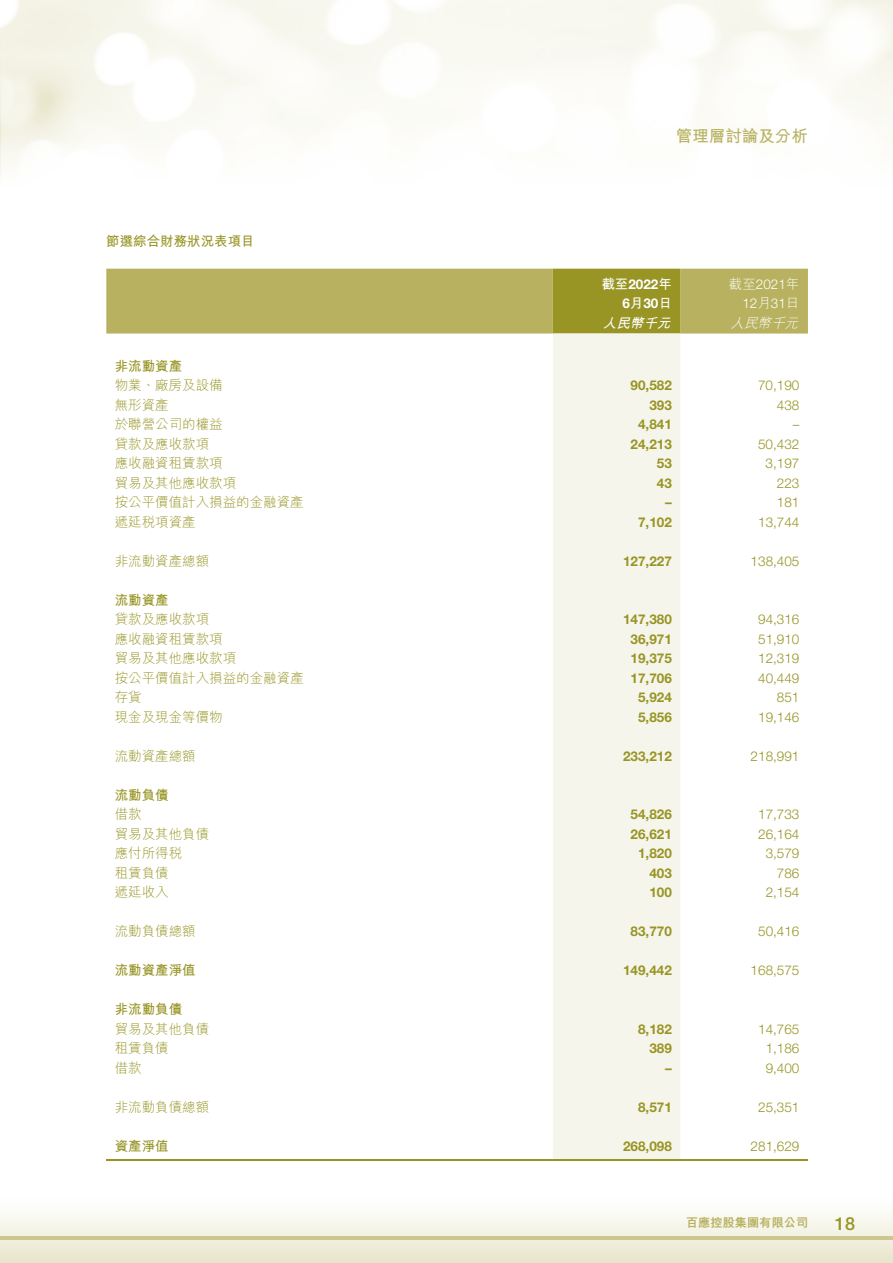
<style>
.page{position:relative;width:893px;height:1263px;background:#fff}
.page>*{position:absolute;margin:0;border:0;box-sizing:border-box;transform-origin:0 0}
.t1{font:500 18px "Helvetica Neue LT Std";color:#989525}
.t2{font:16.5px "M Hei HK Bold E Ten B5 H";color:#b8b260}
.t3{font:13.5px "M Hei HK Light E Ten B5 H";color:#989525}
.t4{font:300 13.5px "Helvetica Neue LT Std";color:#989525}
.t5{font:700 13.5px "Helvetica Neue LT Std";color:#989525}
.t6{font:13.5px "M Hei HK Bold E Ten B5 H";color:#989525}
.t7{font:300 13.5px/19.5px "Helvetica Neue LT Std";color:#fff;text-align:right}
.t8{font:700 13.5px/19.5px "Helvetica Neue LT Std";color:#fff;text-align:right}
.t9{font:italic 13.5px "M Hei HK Bold E Ten B5 H";color:#fff}
.t10{font:italic 13.5px "M Hei HK Light E Ten B5 H";color:#fff}
.t11{font:12px "M Hei HK Heavy E Ten B5 H";letter-spacing:.02em;color:#b8b260}
.s1{font-family:"M Hei HK Bold E Ten B5 H";font-weight:400}
.s2{font-family:"M Hei HK Light E Ten B5 H";font-weight:400}
</style>
<div class="page">
<div style="left:0;top:1167px;width:893px;height:96px;background:linear-gradient(to bottom,#fff,#e9e6cd)"></div>
<img style="left:0;top:0;width:1px;height:196px">
<hr style="left:0;top:1236px;width:893px;height:3px;background:#ccc78d">
<div style="left:106px;top:269px;width:702px;height:65px;background:#b8b260"></div>
<div style="left:553px;top:269px;width:127px;height:65px;background:#989525"></div>
<div style="left:553px;top:334px;width:127px;height:826px;background:#f6f5eb"></div>
<hr style="left:106px;top:1160px;width:702px;height:1px;background:#989525">
<p class="t6" style="left:106px;top:236px;width:150px">節選綜合財務狀況表項目</p>
<p class="t2" style="left:676px;top:130px;width:133px">管理層討論及分析</p>
<p class="t8" style="left:601px;top:276px;width:72px"><span class="s1">截至</span>2022<span class="s1">年<br></span>6<span class="s1">月</span>30<span class="s1">日</span></p>
<p class="t7" style="left:729px;top:276px;width:72px"><span class="s2">截至</span>2021<span class="s2">年<br></span>12<span class="s2">月</span>31<span class="s2">日</span></p>
<p class="t9" style="left:603px;top:317px;width:72px">人民幣千元</p>
<p class="t10" style="left:730px;top:317px;width:73px">人民幣千元</p>
<p class="t6" style="left:115px;top:361px;width:69px">非流動資產</p>
<p class="t3" style="left:115px;top:380px;width:109px">物業、廠房及設備</p>
<p class="t5" style="left:631px;top:381px;width:43px">90,582</p>
<p class="t4" style="left:758px;top:381px;width:43px">70,190</p>
<p class="t3" style="left:115px;top:400px;width:55px">無形資產</p>
<p class="t5" style="left:649px;top:400px;width:24px">393</p>
<p class="t4" style="left:777px;top:400px;width:24px">438</p>
<p class="t3" style="left:115px;top:419px;width:109px">於聯營公司的權益</p>
<p class="t5" style="left:638px;top:420px;width:35px">4,841</p>
<p class="t4" style="left:793px;top:420px;width:8px">–</p>
<p class="t3" style="left:115px;top:439px;width:96px">貸款及應收款項</p>
<p class="t5" style="left:631px;top:439px;width:43px">24,213</p>
<p class="t4" style="left:758px;top:439px;width:43px">50,432</p>
<p class="t3" style="left:115px;top:458px;width:109px">應收融資租賃款項</p>
<p class="t5" style="left:657px;top:459px;width:17px">53</p>
<p class="t4" style="left:766px;top:459px;width:35px">3,197</p>
<p class="t3" style="left:115px;top:478px;width:123px">貿易及其他應收款項</p>
<p class="t5" style="left:657px;top:478px;width:17px">43</p>
<p class="t4" style="left:777px;top:478px;width:24px">223</p>
<p class="t3" style="left:115px;top:497px;width:190px">按公平價值計入損益的金融資產</p>
<p class="t5" style="left:665px;top:498px;width:8px">–</p>
<p class="t4" style="left:777px;top:498px;width:24px">181</p>
<p class="t3" style="left:115px;top:517px;width:82px">遞延稅項資產</p>
<p class="t5" style="left:638px;top:517px;width:35px">7,102</p>
<p class="t4" style="left:758px;top:517px;width:43px">13,744</p>
<p class="t3" style="left:115px;top:556px;width:96px">非流動資產總額</p>
<p class="t5" style="left:623px;top:556px;width:50px">127,227</p>
<p class="t4" style="left:751px;top:556px;width:50px">138,405</p>
<p class="t6" style="left:115px;top:595px;width:55px">流動資產</p>
<p class="t3" style="left:115px;top:614px;width:96px">貸款及應收款項</p>
<p class="t5" style="left:623px;top:615px;width:50px">147,380</p>
<p class="t4" style="left:758px;top:615px;width:43px">94,316</p>
<p class="t3" style="left:115px;top:634px;width:109px">應收融資租賃款項</p>
<p class="t5" style="left:631px;top:634px;width:43px">36,971</p>
<p class="t4" style="left:758px;top:634px;width:43px">51,910</p>
<p class="t3" style="left:115px;top:653px;width:123px">貿易及其他應收款項</p>
<p class="t5" style="left:631px;top:654px;width:43px">19,375</p>
<p class="t4" style="left:758px;top:654px;width:43px">12,319</p>
<p class="t3" style="left:115px;top:673px;width:190px">按公平價值計入損益的金融資產</p>
<p class="t5" style="left:631px;top:673px;width:43px">17,706</p>
<p class="t4" style="left:758px;top:673px;width:43px">40,449</p>
<p class="t3" style="left:115px;top:692px;width:28px">存貨</p>
<p class="t5" style="left:638px;top:693px;width:35px">5,924</p>
<p class="t4" style="left:777px;top:693px;width:24px">851</p>
<p class="t3" style="left:115px;top:712px;width:109px">現金及現金等價物</p>
<p class="t5" style="left:638px;top:712px;width:35px">5,856</p>
<p class="t4" style="left:758px;top:712px;width:43px">19,146</p>
<p class="t3" style="left:115px;top:751px;width:82px">流動資產總額</p>
<p class="t5" style="left:623px;top:751px;width:50px">233,212</p>
<p class="t4" style="left:751px;top:751px;width:50px">218,991</p>
<p class="t6" style="left:115px;top:790px;width:55px">流動負債</p>
<p class="t3" style="left:115px;top:809px;width:28px">借款</p>
<p class="t5" style="left:631px;top:810px;width:43px">54,826</p>
<p class="t4" style="left:758px;top:810px;width:43px">17,733</p>
<p class="t3" style="left:115px;top:829px;width:96px">貿易及其他負債</p>
<p class="t5" style="left:631px;top:829px;width:43px">26,621</p>
<p class="t4" style="left:758px;top:829px;width:43px">26,164</p>
<p class="t3" style="left:115px;top:848px;width:69px">應付所得稅</p>
<p class="t5" style="left:638px;top:849px;width:35px">1,820</p>
<p class="t4" style="left:766px;top:849px;width:35px">3,579</p>
<p class="t3" style="left:115px;top:868px;width:55px">租賃負債</p>
<p class="t5" style="left:649px;top:868px;width:24px">403</p>
<p class="t4" style="left:777px;top:868px;width:24px">786</p>
<p class="t3" style="left:115px;top:887px;width:55px">遞延收入</p>
<p class="t5" style="left:649px;top:888px;width:24px">100</p>
<p class="t4" style="left:766px;top:888px;width:35px">2,154</p>
<p class="t3" style="left:115px;top:926px;width:82px">流動負債總額</p>
<p class="t5" style="left:631px;top:927px;width:43px">83,770</p>
<p class="t4" style="left:758px;top:927px;width:43px">50,416</p>
<p class="t6" style="left:115px;top:965px;width:82px">流動資產淨值</p>
<p class="t5" style="left:623px;top:966px;width:50px">149,442</p>
<p class="t4" style="left:751px;top:966px;width:50px">168,575</p>
<p class="t6" style="left:115px;top:1004px;width:69px">非流動負債</p>
<p class="t3" style="left:115px;top:1024px;width:96px">貿易及其他負債</p>
<p class="t5" style="left:638px;top:1024px;width:35px">8,182</p>
<p class="t4" style="left:758px;top:1024px;width:43px">14,765</p>
<p class="t3" style="left:115px;top:1043px;width:55px">租賃負債</p>
<p class="t5" style="left:649px;top:1044px;width:24px">389</p>
<p class="t4" style="left:766px;top:1044px;width:35px">1,186</p>
<p class="t3" style="left:115px;top:1063px;width:28px">借款</p>
<p class="t5" style="left:665px;top:1063px;width:8px">–</p>
<p class="t4" style="left:766px;top:1063px;width:35px">9,400</p>
<p class="t3" style="left:115px;top:1102px;width:96px">非流動負債總額</p>
<p class="t5" style="left:638px;top:1102px;width:35px">8,571</p>
<p class="t4" style="left:758px;top:1102px;width:43px">25,351</p>
<p class="t6" style="left:115px;top:1141px;width:55px">資產淨值</p>
<p class="t5" style="left:623px;top:1141px;width:50px">268,098</p>
<p class="t4" style="left:751px;top:1141px;width:50px">281,629</p>
<p class="t11" style="left:686px;top:1218px;width:124px">百應控股集團有限公司</p>
<h1 class="t1" style="left:835px;top:1217px;width:22px">18</h1>
</div>
